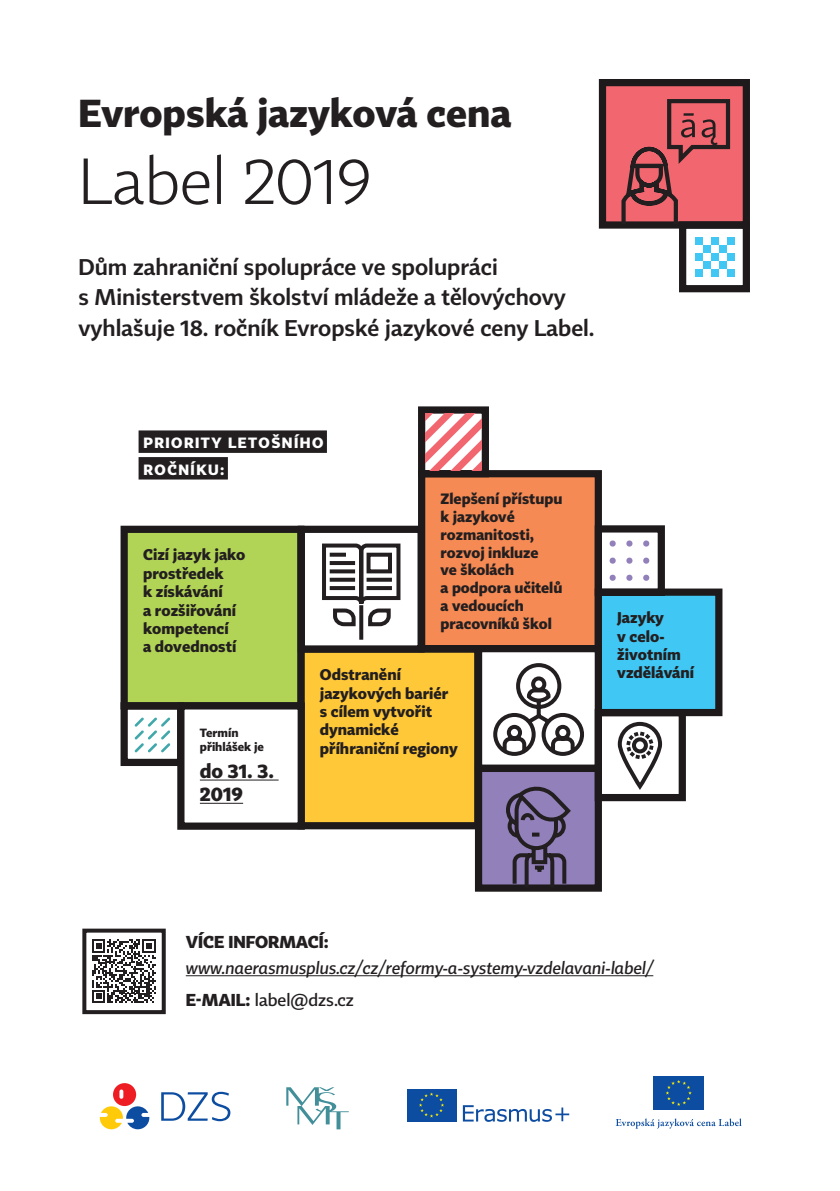
<style>
.page{position:relative;width:840px;height:1191px;background:#fff}
.page>*{position:absolute;margin:0;border:0;box-sizing:border-box;transform-origin:0 0}
.t1{font:300 64px "Tabac Sans";color:#231f20}
.t2{font:700 38.4px "Tabac Sans";color:#231f20}
.t3{font:600 22.4px/30.4px "Tabac Sans";color:#231f20}
.t4{font:700 19.4px/23.2px "Tabac Sans";color:#231f20}
.box{font:italic 500 17px "Tabac Sans";color:#231f20}
.box-2{font:500 17px "Tabac Sans";color:#231f20}
.box-3{font:700 17px "Tabac Sans";color:#231f20}
.box-4{font:700 15.4px/18.4px "Tabac Sans";color:#231f20}
.box-5{font:700 14.8px/17.8px "Tabac Sans";color:#231f20}
.box-6{font:700 14.6px "Tabac Sans";letter-spacing:.1em;color:#fff}
.t5{font:700 11.8px/14.2px "Tabac Sans";color:#231f20}
.s1{font-weight:700}
</style>
<div class="page">
<div style="left:138px;top:430px;width:189px;height:23px;background:#231f20"></div>
<div style="left:138px;top:457px;width:90px;height:22px;background:#231f20"></div>
<div style="left:301px;top:649px;width:176px;height:176px;background:#ffc838"></div>
<div style="left:297px;top:645px;width:184px;height:184px;border:7px solid #1e1a1b"></div>
<div style="left:124px;top:529px;width:177px;height:177px;background:#b2d456"></div>
<div style="left:120px;top:526px;width:184px;height:183px;border:7px solid #1e1a1b"></div>
<div style="left:120px;top:702px;width:64px;height:64px;border:7px solid #1e1a1b"></div>
<div style="left:421px;top:474px;width:177px;height:174px;background:#f68a54"></div>
<div style="left:418px;top:470px;width:183px;height:182px;border:7px solid #1e1a1b"></div>
<div style="left:598px;top:79px;width:151px;height:150px;background:#f1666f;border:7px solid #1e1a1b"></div>
<div style="left:598px;top:592px;width:120px;height:120px;background:#40c7f4"></div>
<div style="left:594px;top:588px;width:128px;height:128px;border:7px solid #1e1a1b"></div>
<div style="left:297px;top:526px;width:127px;height:126px;background:#fff;border:7px solid #1e1a1b"></div>
<div style="left:474px;top:645px;width:127px;height:127px;background:#fff;border:7px solid #1e1a1b"></div>
<div style="left:474px;top:765px;width:127px;height:126px;background:#9280bb;border:7px solid #1e1a1b"></div>
<div style="left:177px;top:702px;width:128px;height:127px;background:#fff;border:7px solid #1e1a1b"></div>
<div style="left:594px;top:525px;width:70px;height:71px;border:7px solid #1e1a1b"></div>
<div style="left:594px;top:709px;width:91px;height:92px;border:7px solid #1e1a1b"></div>
<div style="left:418px;top:406px;width:70px;height:71px;border:7px solid #1e1a1b"></div>
<div style="left:678px;top:221px;width:71px;height:71px;border:7px solid #1e1a1b"></div>
<hr style="left:200px;top:779px;width:78px;height:1px;background:#231f20">
<hr style="left:200px;top:803px;width:43px;height:1px;background:#231f20">
<svg style="left:619px;top:99px;width:112px;height:136px"></svg>
<div style="left:653px;top:1076px;width:50px;height:34px;background:#0d4da1"></div>
<svg style="left:665px;top:1080px;width:26px;height:25px"></svg>
<svg style="left:615px;top:1118px;width:126px;height:10px"></svg>
<svg style="left:286px;top:1087px;width:62px;height:42px"></svg>
<svg style="left:462px;top:1105px;width:107px;height:16px"></svg>
<div style="left:407px;top:1088px;width:49px;height:33px;background:#0d4da1"></div>
<svg style="left:419px;top:1092px;width:25px;height:25px"></svg>
<svg style="left:100px;top:1083px;width:49px;height:46px"></svg>
<svg style="left:161px;top:1091px;width:69px;height:30px"></svg>
<hr style="left:186px;top:975px;width:467px;height:1px;background:#231f20">
<svg style="left:82px;top:928px;width:84px;height:87px"></svg>
<svg style="left:609px;top:574px;width:6px;height:7px"></svg>
<svg style="left:626px;top:574px;width:6px;height:7px"></svg>
<svg style="left:643px;top:574px;width:6px;height:7px"></svg>
<svg style="left:609px;top:557px;width:6px;height:7px"></svg>
<svg style="left:626px;top:557px;width:6px;height:7px"></svg>
<svg style="left:643px;top:557px;width:6px;height:7px"></svg>
<svg style="left:609px;top:540px;width:6px;height:7px"></svg>
<svg style="left:626px;top:540px;width:6px;height:7px"></svg>
<svg style="left:643px;top:540px;width:6px;height:7px"></svg>
<svg style="left:134px;top:717px;width:36px;height:35px"></svg>
<svg style="left:493px;top:663px;width:91px;height:93px"></svg>
<svg style="left:617px;top:721px;width:46px;height:69px"></svg>
<svg style="left:359px;top:628px;width:4px;height:11px"></svg>
<svg style="left:322px;top:543px;width:79px;height:85px"></svg>
<svg style="left:503px;top:786px;width:70px;height:105px"></svg>
<svg style="left:425px;top:413px;width:56px;height:57px"></svg>
<div style="left:726px;top:237px;width:8px;height:8px;background:#40c7f4"></div>
<div style="left:711px;top:237px;width:8px;height:8px;background:#40c7f4"></div>
<div style="left:695px;top:237px;width:8px;height:8px;background:#40c7f4"></div>
<div style="left:719px;top:245px;width:7px;height:8px;background:#40c7f4"></div>
<div style="left:703px;top:245px;width:8px;height:8px;background:#40c7f4"></div>
<div style="left:726px;top:253px;width:8px;height:8px;background:#40c7f4"></div>
<div style="left:711px;top:253px;width:8px;height:8px;background:#40c7f4"></div>
<div style="left:695px;top:253px;width:8px;height:8px;background:#40c7f4"></div>
<div style="left:719px;top:261px;width:7px;height:8px;background:#40c7f4"></div>
<div style="left:703px;top:261px;width:8px;height:8px;background:#40c7f4"></div>
<div style="left:726px;top:269px;width:8px;height:8px;background:#40c7f4"></div>
<div style="left:711px;top:269px;width:8px;height:8px;background:#40c7f4"></div>
<div style="left:695px;top:269px;width:8px;height:8px;background:#40c7f4"></div>
<p class="t2" style="left:78px;top:89px;width:434px">Evropská jazyková cena</p>
<p class="t1" style="left:78px;top:143px;width:294px">Label 2019</p>
<p class="t3" style="left:78px;top:252px;width:517px">Dům zahraniční spolupráce ve spolupráci<br>s Ministerstvem školství mládeže a tělovýchovy vyhlašuje 18. ročník Evropské jazykové ceny Label.</p>
<p class="box-6" style="left:143px;top:433px;width:181px">PRIORITY LETOŠNÍHO</p>
<p class="box-6" style="left:143px;top:460px;width:82px">ROČNÍKU:</p>
<p class="box-4" style="left:143px;top:546px;width:104px">Cizí jazyk jako prostředek<br>k získávání<br>a rozšiřování kompetencí<br>a dovedností</p>
<p class="box-5" style="left:440px;top:490px;width:123px">Zlepšení přístupu k jazykové rozmanitosti, rozvoj inkluze<br>ve školách<br>a podpora učitelů a vedoucích pracovníků škol</p>
<p class="t5" style="left:200px;top:725px;width:65px">Termín přihlášek je</p>
<p class="t4" style="left:200px;top:759px;width:76px">do 31. 3.<br>2019</p>
<p class="box-4" style="left:320px;top:665px;width:139px">Odstranění jazykových bariér s cílem vytvořit dynamické příhraniční regiony</p>
<p class="box-4" style="left:617px;top:608px;width:78px">Jazyky<br>v celo&shy;životním vzdělávání</p>
<p class="box-3" style="left:186px;top:931px;width:144px">VÍCE INFORMACÍ:</p>
<p class="box" style="left:186px;top:957px;width:468px">www.naerasmusplus.cz/cz/reformy-a-systemy-vzdelavani-label/</p>
<p class="box-2" style="left:186px;top:989px;width:169px"><span class="s1">E-MAIL:</span> label@dzs.cz</p>
</div>
